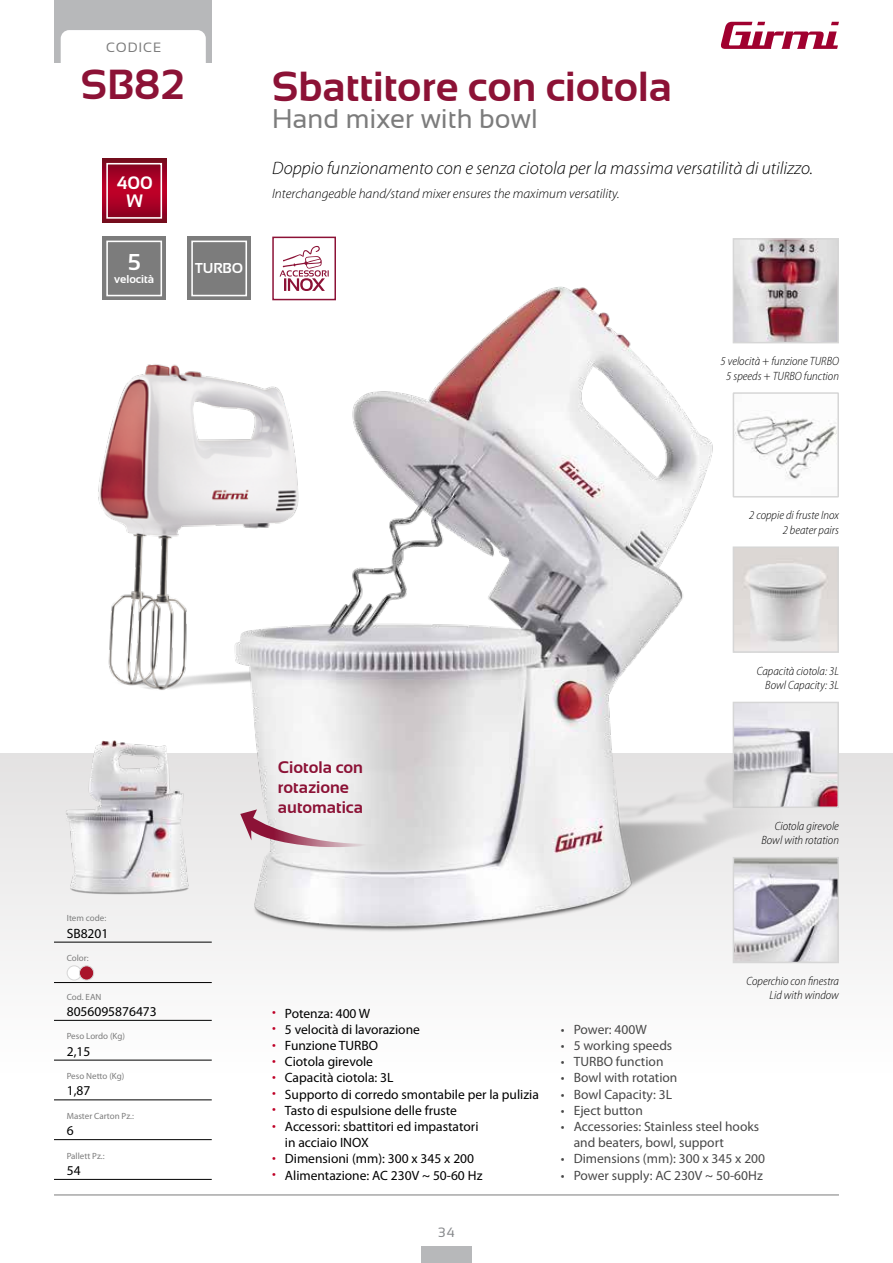
<style>
.page{position:relative;width:893px;height:1263px;background:#fff}
.page>*{position:absolute;margin:0;border:0;box-sizing:border-box;transform-origin:0 0}
.t1{font:700 42px "Sansation";color:#8c1236}
.t2{font:27px "Sansation";color:#7c7c7c}
.t3{font:700 22.95px "Sansation";color:#fff}
.t4{font:italic 300 18px "Myriad Pro";color:#000}
.t5{font:700 18px/18px "Sansation";color:#fff;text-align:center}
.t6{font:700 16.8px/20.1px "Sansation";color:#8c1236}
.t7{font:700 14.25px "Sansation";color:#fff}
.t8{font:13.5px/16.2px "Myriad Pro";color:#000}
.t9{font:13.5px/16.2px "Myriad Pro";color:#484848}
.t10{font:italic 300 13.5px "Myriad Pro";color:#000}
.t11{font:13.5px "Sansation";letter-spacing:.06em;color:#7c7c7c}
.t12{font:13.5px "Sansation";color:#87898c}
.t13{font:italic 300 semi-condensed 12px/14.4px "Myriad Pro";color:#000;text-align:right}
.t14{font:700 11.4px "Sansation";color:#fff}
.t15{font:9px "Myriad Pro";color:#7c7c7c}
.s1{color:#be0027}
</style>
<div class="page">
<div style="left:0;top:753px;width:893px;height:319px;background:linear-gradient(to bottom,#e4e2e2,#fefefe)"></div>
<div style="left:54px;top:0;width:158px;height:71px;background:#b7b8ba"></div>
<div style="left:421px;top:1246px;width:51px;height:17px;background:#b7b8ba"></div>
<svg style="left:721px;top:22px;width:118px;height:27px"></svg>
<hr style="left:54px;top:1194px;width:785px;height:1px;background:#7c7c7c">
<img style="left:801px;top:241px;width:35px;height:99px">
<div style="left:733px;top:238px;width:106px;height:105px;border:2px solid #d6d6d6"></div>
<img style="left:801px;top:419px;width:35px;height:59px">
<div style="left:733px;top:392px;width:106px;height:105px;border:2px solid #d6d6d6"></div>
<img style="left:801px;top:705px;width:35px;height:100px">
<div style="left:733px;top:702px;width:106px;height:106px;border:2px solid #d6d6d6"></div>
<img style="left:736px;top:860px;width:100px;height:100px">
<div style="left:733px;top:857px;width:106px;height:106px;border:2px solid #d6d6d6"></div>
<img style="left:801px;top:549px;width:35px;height:101px">
<div style="left:733px;top:546px;width:106px;height:107px;border:2px solid #d6d6d6"></div>
<img style="left:52px;top:236px;width:749px;height:723px">
<div style="left:54px;top:75px;width:158px;height:52px;border:6px solid #fff;border-radius:12px"></div>
<div style="left:47px;top:64px;width:172px;height:35px;background:#fff"></div>
<div style="left:61px;top:30px;width:145px;height:51px;background:#fff;border-radius:9px"></div>
<svg style="left:273px;top:809px;width:110px;height:39px"></svg>
<hr style="left:54px;top:942px;width:158px;height:1px;background:#000">
<hr style="left:54px;top:982px;width:158px;height:1px;background:#000">
<hr style="left:54px;top:1020px;width:158px;height:1px;background:#000">
<hr style="left:54px;top:1060px;width:158px;height:1px;background:#000">
<hr style="left:54px;top:1099px;width:158px;height:1px;background:#000">
<hr style="left:54px;top:1139px;width:158px;height:1px;background:#000">
<hr style="left:54px;top:1179px;width:158px;height:1px;background:#000">
<div style="left:67px;top:966px;width:14px;height:14px;background:#fff;border-radius:50%"></div>
<div style="left:67px;top:965px;width:15px;height:15px;border:1px solid #d6d6d6;border-radius:50%"></div>
<div style="left:79px;top:966px;width:15px;height:14px;background:#a9132a;border-radius:50%"></div>
<div style="left:79px;top:965px;width:15px;height:15px;border:1px solid #d6d6d6;border-radius:50%"></div>
<svg style="left:102px;top:159px;width:64px;height:64px"></svg>
<div style="left:106px;top:163px;width:56px;height:56px;border:2px solid #fff"></div>
<div style="left:102px;top:237px;width:64px;height:63px;background:#7c7c7c"></div>
<div style="left:106px;top:241px;width:56px;height:55px;border:2px solid #fff"></div>
<div style="left:187px;top:237px;width:64px;height:63px;background:#7c7c7c"></div>
<div style="left:191px;top:241px;width:56px;height:55px;border:2px solid #fff"></div>
<div style="left:272px;top:237px;width:64px;height:63px;border:2px solid #8c1236"></div>
<svg style="left:280px;top:246px;width:49px;height:45px"></svg>
<img style="left:0;top:714px;width:273px;height:195px">
<p class="t11" style="left:106px;top:40px;width:57px">CODICE</p>
<h1 class="t1" style="left:81px;top:61px;width:105px">SB82</h1>
<h3 class="t5" style="left:117px;top:173px;width:38px">400<br>W</h3>
<h3 class="t3" style="left:128px;top:250px;width:14px">5</h3>
<p class="t14" style="left:114px;top:273px;width:42px">velocità</p>
<p class="t7" style="left:195px;top:260px;width:50px">TURBO</p>
<h1 class="t1" style="left:272px;top:63px;width:401px">Sbattitore con ciotola</h1>
<h2 class="t2" style="left:272px;top:103px;width:267px">Hand mixer with bowl</h2>
<h3 class="t4" style="left:272px;top:158px;width:542px">Doppio funzionamento con e senza ciotola per la massima versatilità di utilizzo.</h3>
<p class="t10" style="left:272px;top:187px;width:349px">Interchangeable hand/stand mixer ensures the maximum versatility.</p>
<p class="t13" style="left:721px;top:354px;width:120px;text-align:center">5 velocità + funzione TURBO<br>5 speeds + TURBO function</p>
<p class="t13" style="left:749px;top:508px;width:91px">2 coppie di fruste Inox<br>2 beater pairs</p>
<p class="t15" style="left:67px;top:913px;width:41px">Item code:</p>
<p class="t8" style="left:67px;top:925px;width:43px">SB8201</p>
<p class="t15" style="left:67px;top:953px;width:24px">Color:</p>
<p class="t15" style="left:67px;top:992px;width:36px">Cod. EAN</p>
<p class="t8" style="left:67px;top:1003px;width:92px">8056095876473</p>
<p class="t15" style="left:67px;top:1031px;width:60px">Peso Lordo (Kg)</p>
<p class="t8" style="left:67px;top:1043px;width:25px">2,15</p>
<p class="t15" style="left:67px;top:1071px;width:59px">Peso Netto (Kg)</p>
<p class="t8" style="left:67px;top:1083px;width:25px">1,87</p>
<p class="t15" style="left:67px;top:1111px;width:69px">Master Carton Pz.:</p>
<p class="t8" style="left:67px;top:1123px;width:8px">6</p>
<p class="t15" style="left:67px;top:1151px;width:39px">Pallett Pz.:</p>
<p class="t8" style="left:67px;top:1162px;width:15px">54</p>
<p class="t6" style="left:278px;top:757px;width:87px">Ciotola con rotazione automatica</p>
<p class="t13" style="left:757px;top:664px;width:84px">Capacità ciotola: 3L<br>Bowl Capacity: 3L</p>
<p class="t13" style="left:761px;top:819px;width:79px">Ciotola girevole<br>Bowl with rotation</p>
<p class="t8" style="left:272px;top:1005px;width:100px"><span class="s1">•</span> Potenza: 400 W</p>
<p class="t8" style="left:272px;top:1021px;width:149px"><span class="s1">•</span> 5 velocità di lavorazione</p>
<p class="t8" style="left:272px;top:1038px;width:108px"><span class="s1">•</span> Funzione TURBO</p>
<p class="t8" style="left:272px;top:1054px;width:102px"><span class="s1">•</span> Ciotola girevole</p>
<p class="t8" style="left:272px;top:1070px;width:123px"><span class="s1">•</span> Capacità ciotola: 3L</p>
<p class="t8" style="left:272px;top:1086px;width:268px"><span class="s1">•</span> Supporto di corredo smontabile per la pulizia</p>
<p class="t8" style="left:272px;top:1102px;width:186px"><span class="s1">•</span> Tasto di espulsione delle fruste</p>
<p class="t8" style="left:285px;top:1119px;width:195px;text-indent:-13px"><span class="s1">•</span> Accessori: sbattitori ed impastatori in acciaio INOX</p>
<p class="t8" style="left:272px;top:1151px;width:203px"><span class="s1">•</span> Dimensioni (mm): 300 x 345 x 200</p>
<p class="t8" style="left:272px;top:1167px;width:212px"><span class="s1">•</span> Alimentazione: AC 230V ~ 50-60 Hz</p>
<p class="t12" style="left:438px;top:1225px;width:18px">34</p>
<p class="t13" style="left:746px;top:974px;width:94px">Coperchio con finestra<br>Lid with window</p>
<p class="t9" style="left:561px;top:1021px;width:87px">• Power: 400W</p>
<p class="t9" style="left:561px;top:1038px;width:113px">• 5 working speeds</p>
<p class="t9" style="left:561px;top:1054px;width:104px">• TURBO function</p>
<p class="t9" style="left:561px;top:1070px;width:118px">• Bowl with rotation</p>
<p class="t9" style="left:561px;top:1086px;width:113px">• Bowl Capacity: 3L</p>
<p class="t9" style="left:561px;top:1102px;width:83px">• Eject button</p>
<p class="t9" style="left:574px;top:1119px;width:187px;text-indent:-13px">• Accessories: Stainless steel hooks and beaters, bowl, support</p>
<p class="t9" style="left:561px;top:1151px;width:206px">• Dimensions (mm): 300 x 345 x 200</p>
<p class="t9" style="left:561px;top:1167px;width:203px">• Power supply: AC 230V ~ 50-60Hz</p>
</div>
